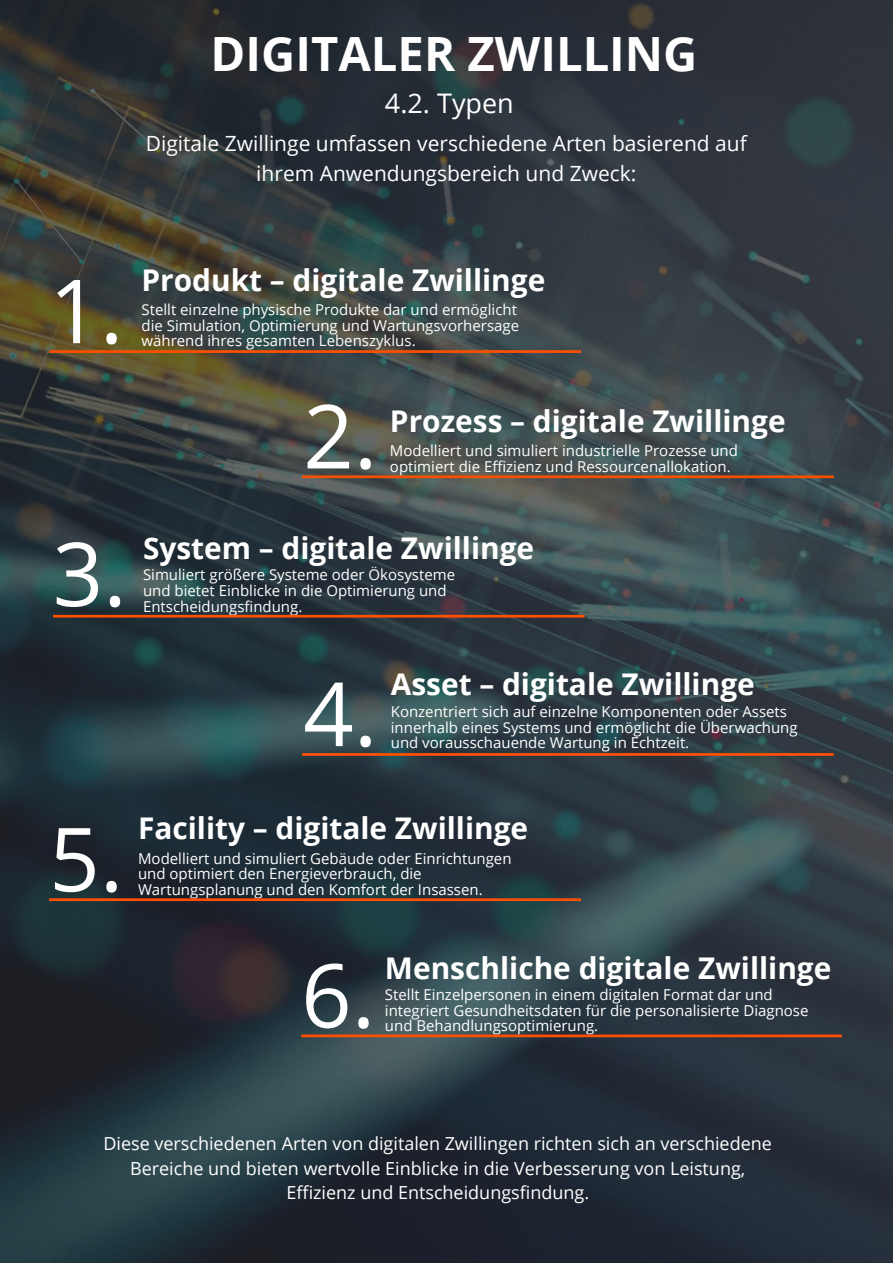
<style>
.page{position:relative;width:893px;height:1264px;background:#fff}
.page>*{position:absolute;margin:0;border:0;box-sizing:border-box;transform-origin:0 0}
.t1{font:88.35px "Open Sans";color:#fff}
.t2{font:700 47.25px "Open Sans";color:#fff}
.t3{font:700 29.85px "Open Sans";color:#fff}
.t4{font:27px "Open Sans";color:#fff}
.t5{font:21px/29.2px "Open Sans";color:#fff;text-align:center}
.t6{font:18px/24.8px "Open Sans";color:#fff;text-align:center}
.t7{font:15px/15.8px "Open Sans";color:#fff}
</style>
<div class="page">
<img style="left:0;top:0;width:892px;height:1262px">
<svg style="left:49px;top:350px;width:532px;height:3px"></svg>
<svg style="left:302px;top:475px;width:531px;height:3px"></svg>
<svg style="left:302px;top:753px;width:531px;height:2px"></svg>
<svg style="left:49px;top:898px;width:532px;height:3px"></svg>
<svg style="left:53px;top:615px;width:531px;height:2px"></svg>
<svg style="left:301px;top:1034px;width:540px;height:3px"></svg>
<h2 class="t2" style="left:210px;top:21px;width:488px">DIGITALER ZWILLING</h2>
<h3 class="t4" style="left:385px;top:84px;width:130px">4.2. Typen</h3>
<h3 class="t5" style="left:146px;top:129px;width:602px">Digitale Zwillinge umfassen verschiedene Arten basierend auf ihrem Anwendungsbereich und Zweck:</h3>
<h1 class="t1" style="left:49px;top:249px;width:76px">1.</h1>
<h3 class="t3" style="left:141px;top:259px;width:405px">Produkt – digitale Zwillinge</h3>
<p class="t7" style="left:141px;top:301px;width:379px">Stellt einzelne physische Produkte dar und ermöglicht die Simulation, Optimierung und Wartungsvorhersage</p>
<p class="t7" style="left:141px;top:333px;width:275px">während ihres gesamten Lebenszyklus.</p>
<h1 class="t1" style="left:303px;top:374px;width:76px">2.</h1>
<h3 class="t3" style="left:390px;top:400px;width:397px">Prozess – digitale Zwillinge</h3>
<p class="t7" style="left:390px;top:442px;width:349px">Modelliert und simuliert industrielle Prozesse und optimiert die Effizienz und Ressourcenallokation.</p>
<h1 class="t1" style="left:53px;top:512px;width:76px">3.</h1>
<h3 class="t3" style="left:143px;top:527px;width:392px">System – digitale Zwillinge</h3>
<p class="t7" style="left:143px;top:566px;width:313px">Simuliert größere Systeme oder Ökosysteme und bietet Einblicke in die Optimierung und<br>Entscheidungsfindung.</p>
<h1 class="t1" style="left:303px;top:651px;width:76px">4.</h1>
<h3 class="t3" style="left:391px;top:663px;width:365px">Asset – digitale Zwillinge</h3>
<p class="t7" style="left:391px;top:703px;width:408px">Konzentriert sich auf einzelne Komponenten oder Assets innerhalb eines Systems und ermöglicht die Überwachung</p>
<p class="t7" style="left:391px;top:734px;width:300px">und vorausschauende Wartung in Echtzeit.</p>
<h1 class="t1" style="left:49px;top:797px;width:76px">5.</h1>
<h3 class="t3" style="left:138px;top:807px;width:391px">Facility – digitale Zwillinge</h3>
<p class="t7" style="left:138px;top:849px;width:375px">Modelliert und simuliert Gebäude oder Einrichtungen und optimiert den Energieverbrauch, die<br>Wartungsplanung und den Komfort der Insassen.</p>
<h1 class="t1" style="left:301px;top:933px;width:76px">6.</h1>
<h3 class="t3" style="left:385px;top:946px;width:448px">Menschliche digitale Zwillinge</h3>
<p class="t7" style="left:385px;top:986px;width:425px">Stellt Einzelpersonen in einem digitalen Format dar und integriert Gesundheitsdaten für die personalisierte Diagnose und Behandlungsoptimierung.</p>
<p class="t6" style="left:103px;top:1130px;width:670px">Diese verschiedenen Arten von digitalen Zwillingen richten sich an verschiedene<br>Bereiche und bieten wertvolle Einblicke in die Verbesserung von Leistung,<br>Effizienz und Entscheidungsfindung.</p>
</div>
